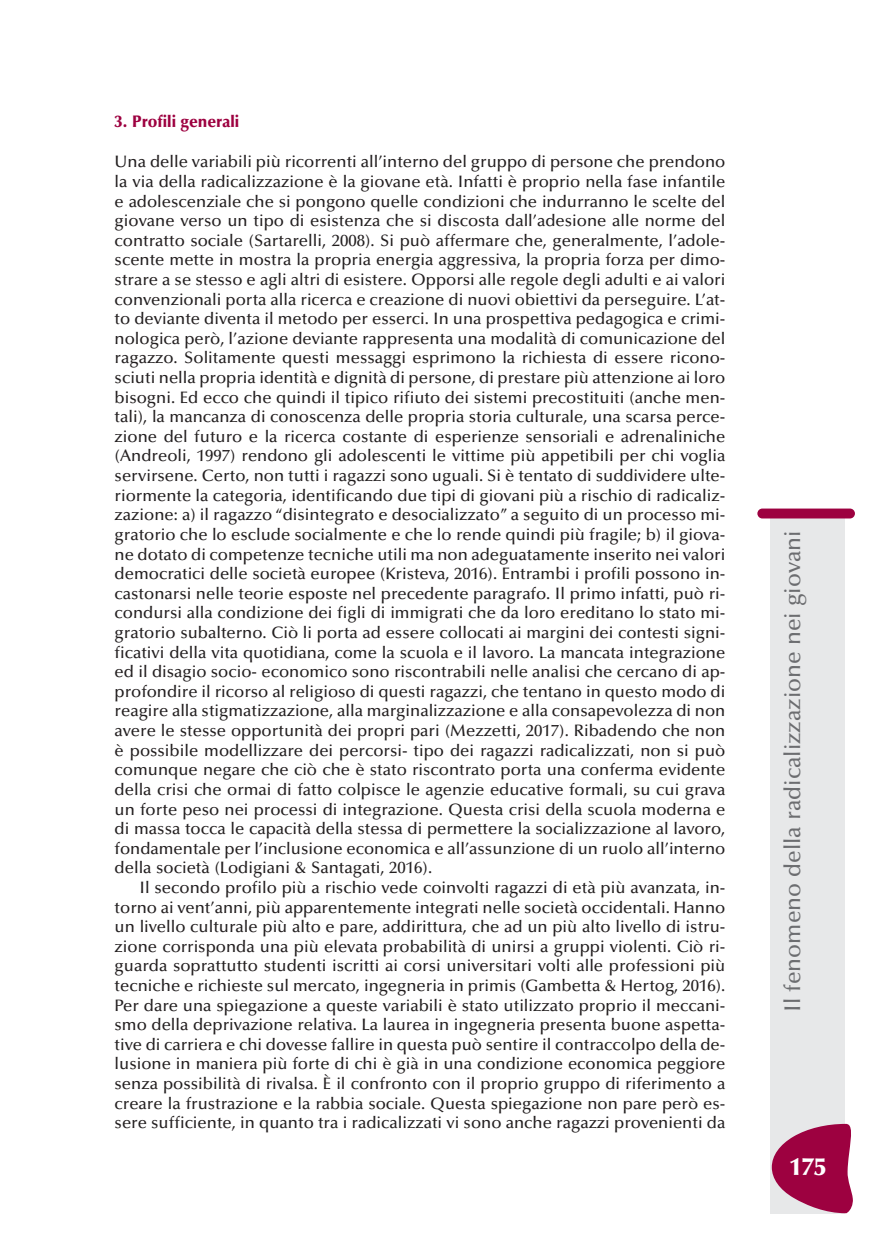
<style>
.page{position:relative;width:869px;height:1241px;background:#fff}
.page>*{position:absolute;margin:0;border:0;box-sizing:border-box;transform-origin:0 0}
.t1{font:900 24.5px "Optima";color:#fff}
.t2{font:500 22.75px "Optima";color:#6c6d70}
.t3{font:500 16.62px/19.6px "Optima";color:#231f20;text-align:justify}
.t4{font:900 16.62px "Optima";color:#9d0140;scale:.95 1}
</style>
<div class="page">
<div style="left:770px;top:516px;width:74px;height:697px;background:#e7e8e9"></div>
<div style="left:757px;top:508px;width:97px;height:10px;background:#9d0140;border-radius:5px"></div>
<svg style="left:771px;top:1123px;width:82px;height:89px"></svg>
<p class="t4" style="left:115px;top:114px;width:132px">3. Profili generali</p>
<p class="t3" style="left:115px;top:153px;width:612px">Una delle variabili più ricorrenti all’interno del gruppo di persone che prendono la via della radicalizzazione è la giovane età. Infatti è proprio nella fase infantile e adolescenziale che si pongono quelle condizioni che indurranno le scelte del giovane verso un tipo di esistenza che si discosta dall’adesione alle norme del contratto sociale (Sartarelli, 2008). Si può affermare che, generalmente, l’adole&shy;scente mette in mostra la propria energia aggressiva, la propria forza per dimo&shy;strare a se stesso e agli altri di esistere. Opporsi alle regole degli adulti e ai valori convenzionali porta alla ricerca e creazione di nuovi obiettivi da perseguire. L’at&shy;to deviante diventa il metodo per esserci. In una prospettiva pedagogica e crimi&shy;nologica però, l’azione deviante rappresenta una modalità di comunicazione del ragazzo. Solitamente questi messaggi esprimono la richiesta di essere ricono&shy;sciuti nella propria identità e dignità di persone, di prestare più attenzione ai loro bisogni. Ed ecco che quindi il tipico rifiuto dei sistemi precostituiti (anche men&shy;tali), la mancanza di conoscenza delle propria storia culturale, una scarsa perce&shy;zione del futuro e la ricerca costante di esperienze sensoriali e adrenaliniche (Andreoli, 1997) rendono gli adolescenti le vittime più appetibili per chi voglia servirsene. Certo, non tutti i ragazzi sono uguali. Si è tentato di suddividere ulte&shy;riormente la categoria, identificando due tipi di giovani più a rischio di radicaliz&shy;zazione: a) il ragazzo “disintegrato e desocializzato” a seguito di un processo mi&shy;gratorio che lo esclude socialmente e che lo rende quindi più fragile; b) il giova&shy;ne dotato di competenze tecniche utili ma non adeguatamente inserito nei valori democratici delle società europee (Kristeva, 2016). Entrambi i profili possono in&shy;castonarsi nelle teorie esposte nel precedente paragrafo. Il primo infatti, può ri&shy;condursi alla condizione dei figli di immigrati che da loro ereditano lo stato mi&shy;gratorio subalterno. Ciò li porta ad essere collocati ai margini dei contesti signi&shy;ficativi della vita quotidiana, come la scuola e il lavoro. La mancata integrazione ed il disagio socio- economico sono riscontrabili nelle analisi che cercano di ap&shy;profondire il ricorso al religioso di questi ragazzi, che tentano in questo modo di reagire alla stigmatizzazione, alla marginalizzazione e alla consapevolezza di non avere le stesse opportunità dei propri pari (Mezzetti, 2017). Ribadendo che non è possibile modellizzare dei percorsi- tipo dei ragazzi radicalizzati, non si può comunque negare che ciò che è stato riscontrato porta una conferma evidente della crisi che ormai di fatto colpisce le agenzie educative formali, su cui grava un forte peso nei processi di integrazione. Questa crisi della scuola moderna e di massa tocca le capacità della stessa di permettere la socializzazione al lavoro, fondamentale per l’inclusione economica e all’assunzione di un ruolo all’interno della società (Lodigiani &amp; Santagati, 2016).</p>
<p class="t3" style="left:114px;top:879px;width:612px;text-indent:25px">Il secondo profilo più a rischio vede coinvolti ragazzi di età più avanzata, in&shy;torno ai vent’anni, più apparentemente integrati nelle società occidentali. Hanno un livello culturale più alto e pare, addirittura, che ad un più alto livello di istru&shy;zione corrisponda una più elevata probabilità di unirsi a gruppi violenti. Ciò ri&shy;guarda soprattutto studenti iscritti ai corsi universitari volti alle professioni più tecniche e richieste sul mercato, ingegneria in primis (Gambetta &amp; Hertog, 2016).<br>Per dare una spiegazione a queste variabili è stato utilizzato proprio il meccani&shy;smo della deprivazione relativa. La laurea in ingegneria presenta buone aspetta&shy;tive di carriera e chi dovesse fallire in questa può sentire il contraccolpo della de&shy;lusione in maniera più forte di chi è già in una condizione economica peggiore senza possibilità di rivalsa. È il confronto con il proprio gruppo di riferimento a creare la frustrazione e la rabbia sociale. Questa spiegazione non pare però es&shy;sere sufficiente, in quanto tra i radicalizzati vi sono anche ragazzi provenienti da</p>
<h2 class="t2" style="left:783px;top:1011px;width:482px;rotate:-90deg">Il fenomeno della radicalizzazione nei giovani</h2>
<h1 class="t1" style="left:789px;top:1156px;width:38px">175</h1>
</div>
